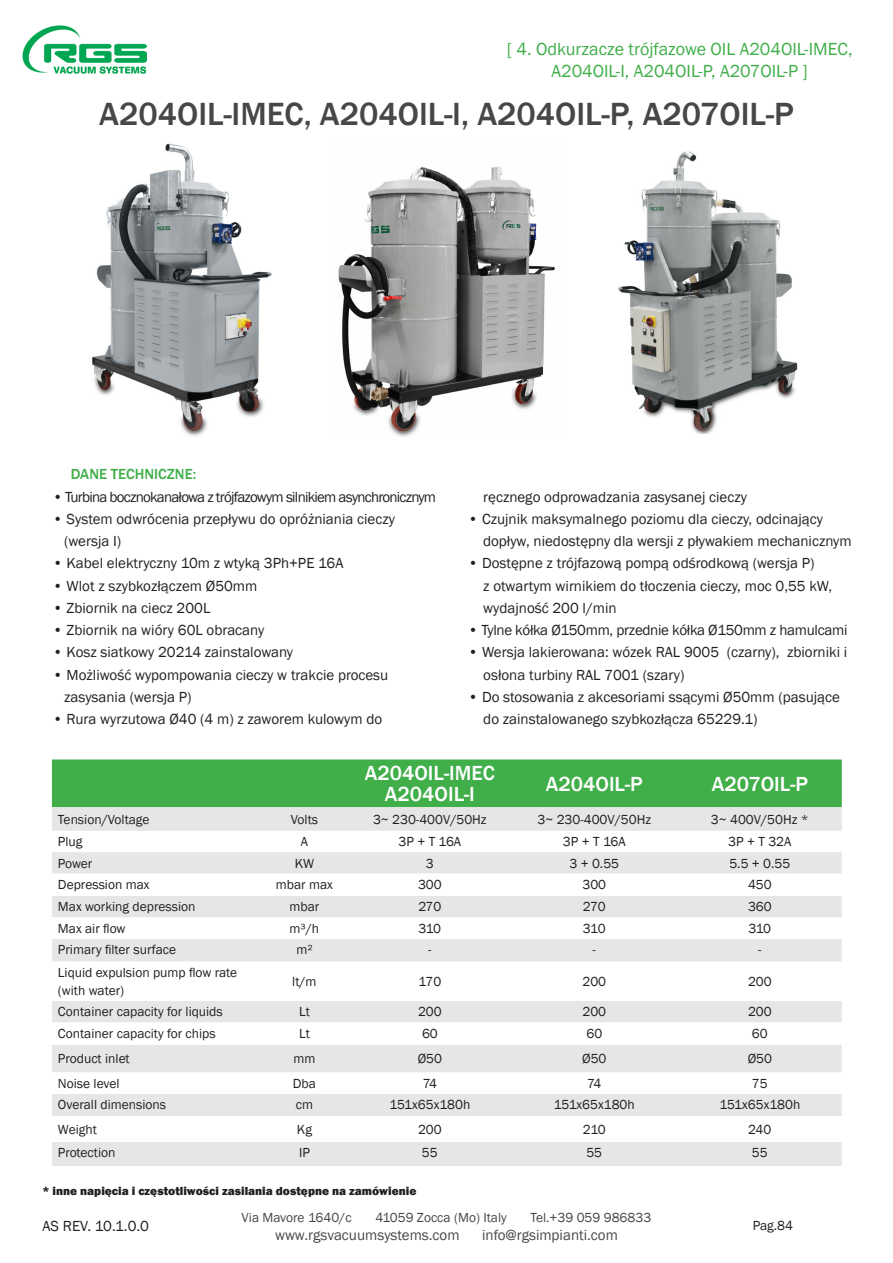
<style>
.page{position:relative;width:893px;height:1263px;background:#fff}
.page>*{position:absolute;margin:0;border:0;box-sizing:border-box;transform-origin:0 0}
.t1{font:500 33px "Franklin Gothic";color:#464748}
.t2{font:500 21px/21px "Franklin Gothic";color:#fff;text-align:center}
.t3{font:18px/21.8px "Franklin Gothic";color:#40ae49;text-align:center}
.t4{font:15px/22.2px "Franklin Gothic";color:#231f20}
.t5{font:15px "Franklin Gothic";letter-spacing:-.05em;color:#231f20}
.t6{font:15px "Franklin Gothic";letter-spacing:-.02em;color:#231f20}
.t7{font:15px "Franklin Gothic";color:#464748}
.t8{font:500 15px "Franklin Gothic";color:#40ae49}
.t9{font:13.5px/18px "Franklin Gothic";color:#231f20}
.t10{font:13.5px "Franklin Gothic";color:#464748}
.t11{font:800 12px "Franklin Gothic";color:#231f20}
</style>
<div class="page">
<img style="left:22px;top:25px;width:125px;height:49px">
<img style="left:618px;top:151px;width:180px;height:283px">
<div style="left:52px;top:759px;width:790px;height:48px;background:#40ae49"></div>
<svg style="left:52px;top:807px;width:790px;height:359px;fill:#e6e6e6"></svg>
<svg style="left:52px;top:874px;width:790px;height:268px"></svg>
<img style="left:92px;top:143px;width:180px;height:293px">
<img style="left:338px;top:166px;width:217px;height:271px">
<p class="t3" style="left:507px;top:39px;width:347px">[ 4. Odkurzacze trójfazowe OIL A204OIL-IMEC,<br>A204OIL-I, A204OIL-P, A207OIL-P ]</p>
<h1 class="t1" style="left:99px;top:94px;width:696px">A204OIL-IMEC, A204OIL-I, A204OIL-P, A207OIL-P</h1>
<p class="t8" style="left:71px;top:465px;width:127px">DANE TECHNICZNE:</p>
<p class="t5" style="left:53px;top:487px;width:385px">• Turbina bocznokanałowa z trójfazowym silnikiem asynchronicznym</p>
<p class="t4" style="left:64px;top:508px;width:332px;text-indent:-11px">• System odwrócenia przepływu do opróżniania cieczy (wersja I)</p>
<p class="t4" style="left:53px;top:553px;width:292px">• Kabel elektryczny 10m z wtyką 3Ph+PE 16A</p>
<p class="t4" style="left:53px;top:575px;width:206px">• Wlot z szybkozłączem Ø50mm</p>
<p class="t4" style="left:53px;top:597px;width:159px">• Zbiornik na ciecz 200L</p>
<p class="t4" style="left:53px;top:619px;width:213px">• Zbiornik na wióry 60L obracany</p>
<p class="t4" style="left:53px;top:642px;width:242px">• Kosz siatkowy 20214 zainstalowany</p>
<p class="t4" style="left:64px;top:664px;width:326px;text-indent:-11px">• Możliwość wypompowania cieczy w trakcie procesu zasysania (wersja P)</p>
<p class="t4" style="left:53px;top:708px;width:331px">• Rura wyrzutowa Ø40 (4 m) z zaworem kulowym do</p>
<p class="t4" style="left:483px;top:486px;width:265px">ręcznego odprowadzania zasysanej cieczy</p>
<p class="t4" style="left:483px;top:508px;width:370px;text-indent:-15px">• Czujnik maksymalnego poziomu dla cieczy, odcinający dopływ, niedostępny dla wersji z pływakiem mechanicznym</p>
<p class="t4" style="left:483px;top:552px;width:351px;text-indent:-15px">• Dostępne z trójfazową pompą odśrodkową (wersja P)<br>z otwartym wirnikiem do tłoczenia cieczy, moc 0,55 kW, wydajność 200 l/min</p>
<p class="t6" style="left:468px;top:621px;width:381px">• Tylne kółka Ø150mm, przednie kółka Ø150mm z hamulcami</p>
<p class="t4" style="left:483px;top:641px;width:366px;text-indent:-15px">• Wersja lakierowana: wózek RAL 9005 (czarny), zbiorniki i osłona turbiny RAL 7001 (szary)</p>
<p class="t4" style="left:483px;top:686px;width:358px;text-indent:-15px">• Do stosowania z akcesoriami ssącymi Ø50mm (pasujące do zainstalowanego szybkozłącza 65229.1)</p>
<h2 class="t2" style="left:365px;top:763px;width:132px">A204OIL-IMEC<br>A204OIL-I</h2>
<h2 class="t2" style="left:546px;top:773px;width:98px">A204OIL-P</h2>
<h2 class="t2" style="left:712px;top:773px;width:98px">A207OIL-P</h2>
<p class="t9" style="left:58px;top:810px;width:93px">Tension/Voltage</p>
<p class="t9" style="left:291px;top:810px;width:29px">Volts</p>
<p class="t9" style="left:373px;top:810px;width:115px">3~ 230-400V/50Hz</p>
<p class="t9" style="left:537px;top:810px;width:115px">3~ 230-400V/50Hz</p>
<p class="t9" style="left:711px;top:810px;width:99px">3~ 400V/50Hz *</p>
<p class="t9" style="left:58px;top:833px;width:26px">Plug</p>
<p class="t9" style="left:301px;top:833px;width:9px">A</p>
<p class="t9" style="left:399px;top:833px;width:64px">3P + T 16A</p>
<p class="t9" style="left:563px;top:833px;width:64px">3P + T 16A</p>
<p class="t9" style="left:728px;top:833px;width:65px">3P + T 32A</p>
<p class="t9" style="left:58px;top:854px;width:36px">Power</p>
<p class="t9" style="left:295px;top:854px;width:21px">KW</p>
<p class="t9" style="left:426px;top:854px;width:9px">3</p>
<p class="t9" style="left:569px;top:854px;width:51px">3 + 0.55</p>
<p class="t9" style="left:729px;top:854px;width:62px">5.5 + 0.55</p>
<p class="t9" style="left:58px;top:876px;width:93px">Depression max</p>
<p class="t9" style="left:276px;top:876px;width:59px">mbar max</p>
<p class="t9" style="left:418px;top:876px;width:25px">300</p>
<p class="t9" style="left:582px;top:876px;width:25px">300</p>
<p class="t9" style="left:748px;top:876px;width:25px">450</p>
<p class="t9" style="left:58px;top:898px;width:139px">Max working depression</p>
<p class="t9" style="left:290px;top:898px;width:31px">mbar</p>
<p class="t9" style="left:418px;top:898px;width:25px">270</p>
<p class="t9" style="left:583px;top:898px;width:25px">270</p>
<p class="t9" style="left:748px;top:898px;width:25px">360</p>
<p class="t9" style="left:58px;top:920px;width:69px">Max air flow</p>
<p class="t9" style="left:290px;top:920px;width:31px">m³/h</p>
<p class="t9" style="left:419px;top:920px;width:24px">310</p>
<p class="t9" style="left:583px;top:920px;width:24px">310</p>
<p class="t9" style="left:748px;top:920px;width:24px">310</p>
<p class="t9" style="left:58px;top:941px;width:120px">Primary filter surface</p>
<p class="t9" style="left:296px;top:941px;width:18px">m²</p>
<p class="t9" style="left:428px;top:941px;width:5px">-</p>
<p class="t9" style="left:593px;top:941px;width:5px">-</p>
<p class="t9" style="left:758px;top:941px;width:5px">-</p>
<p class="t9" style="left:58px;top:964px;width:181px">Liquid expulsion pump flow rate (with water)</p>
<p class="t9" style="left:292px;top:973px;width:26px">lt/m</p>
<p class="t9" style="left:418px;top:973px;width:24px">170</p>
<p class="t9" style="left:582px;top:973px;width:25px">200</p>
<p class="t9" style="left:748px;top:973px;width:25px">200</p>
<p class="t9" style="left:58px;top:1003px;width:166px">Container capacity for liquids</p>
<p class="t9" style="left:299px;top:1003px;width:12px">Lt</p>
<p class="t9" style="left:418px;top:1003px;width:25px">200</p>
<p class="t9" style="left:582px;top:1003px;width:25px">200</p>
<p class="t9" style="left:748px;top:1003px;width:25px">200</p>
<p class="t9" style="left:58px;top:1025px;width:159px">Container capacity for chips</p>
<p class="t9" style="left:299px;top:1025px;width:12px">Lt</p>
<p class="t9" style="left:422px;top:1025px;width:17px">60</p>
<p class="t9" style="left:586px;top:1025px;width:17px">60</p>
<p class="t9" style="left:752px;top:1025px;width:17px">60</p>
<p class="t9" style="left:58px;top:1050px;width:73px">Product inlet</p>
<p class="t9" style="left:293px;top:1050px;width:23px">mm</p>
<p class="t9" style="left:418px;top:1050px;width:26px">Ø50</p>
<p class="t9" style="left:582px;top:1050px;width:26px">Ø50</p>
<p class="t9" style="left:748px;top:1050px;width:26px">Ø50</p>
<p class="t9" style="left:58px;top:1075px;width:63px">Noise level</p>
<p class="t9" style="left:293px;top:1075px;width:25px">Dba</p>
<p class="t9" style="left:423px;top:1075px;width:16px">74</p>
<p class="t9" style="left:587px;top:1075px;width:16px">74</p>
<p class="t9" style="left:752px;top:1075px;width:17px">75</p>
<p class="t9" style="left:58px;top:1096px;width:110px">Overall dimensions</p>
<p class="t9" style="left:296px;top:1096px;width:19px">cm</p>
<p class="t9" style="left:389px;top:1096px;width:82px">151x65x180h</p>
<p class="t9" style="left:554px;top:1096px;width:82px">151x65x180h</p>
<p class="t9" style="left:719px;top:1096px;width:82px">151x65x180h</p>
<p class="t9" style="left:58px;top:1120px;width:40px">Weight</p>
<p class="t9" style="left:297px;top:1120px;width:17px">Kg</p>
<p class="t9" style="left:418px;top:1120px;width:25px">200</p>
<p class="t9" style="left:583px;top:1120px;width:24px">210</p>
<p class="t9" style="left:748px;top:1120px;width:25px">240</p>
<p class="t9" style="left:58px;top:1144px;width:59px">Protection</p>
<p class="t9" style="left:299px;top:1144px;width:12px">IP</p>
<p class="t9" style="left:422px;top:1144px;width:17px">55</p>
<p class="t9" style="left:586px;top:1144px;width:17px">55</p>
<p class="t9" style="left:752px;top:1144px;width:17px">55</p>
<p class="t11" style="left:43px;top:1183px;width:375px">* inne napięcia i częstotliwości zasilania dostępne na zamówienie</p>
<p class="t10" style="left:242px;top:1209px;width:112px">Via Mavore 1640/c</p>
<p class="t10" style="left:375px;top:1209px;width:133px">41059 Zocca (Mo) Italy</p>
<p class="t10" style="left:530px;top:1209px;width:122px">Tel.+39 059 986833</p>
<p class="t7" style="left:275px;top:1226px;width:186px">www.rgsvacuumsystems.com</p>
<p class="t7" style="left:482px;top:1226px;width:137px">info@rgsimpianti.com</p>
<p class="t4" style="left:43px;top:1215px;width:108px">AS REV. 10.1.0.0</p>
<p class="t9" style="left:753px;top:1217px;width:42px">Pag.84</p>
</div>
